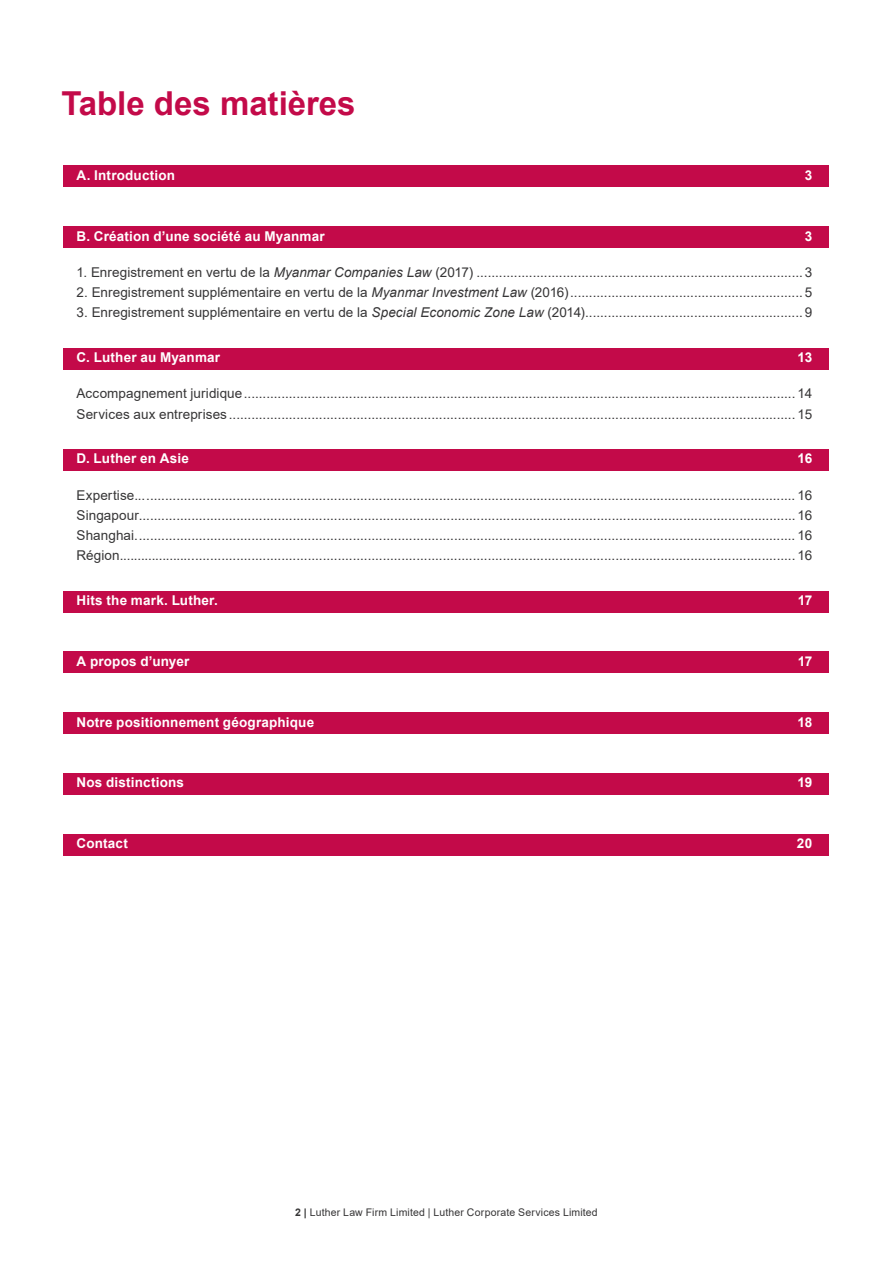
<style>
.page{position:relative;width:893px;height:1263px;background:#fff}
.page>*{position:absolute;margin:0;border:0;box-sizing:border-box;transform-origin:0 0}
.t1{font:700 33px "Arial";color:#c30a49}
.t2{font:13.5px "Arial";letter-spacing:.005em;color:#363536}
.t3{font:700 13.5px "Arial";letter-spacing:.015em;color:#fff}
.t4{font:10.5px "Arial";letter-spacing:.015em;color:#363536}
.s1{font-style:italic}
.s2{font-weight:700}
</style>
<div class="page">
<div style="left:64px;top:166px;width:765px;height:21px;background:#c30a49"></div>
<div style="left:64px;top:226px;width:765px;height:22px;background:#c30a49"></div>
<div style="left:64px;top:348px;width:765px;height:21px;background:#c30a49"></div>
<div style="left:64px;top:449px;width:765px;height:21px;background:#c30a49"></div>
<div style="left:64px;top:591px;width:765px;height:21px;background:#c30a49"></div>
<div style="left:64px;top:652px;width:765px;height:21px;background:#c30a49"></div>
<div style="left:64px;top:712px;width:765px;height:22px;background:#c30a49"></div>
<div style="left:64px;top:773px;width:765px;height:21px;background:#c30a49"></div>
<div style="left:64px;top:834px;width:765px;height:21px;background:#c30a49"></div>
<h1 class="t1" style="left:61px;top:81px;width:296px">Table des matières</h1>
<p class="t3" style="left:77px;top:165px;width:100px">A. Introduction</p>
<p class="t3" style="left:805px;top:165px;width:9px">3</p>
<p class="t3" style="left:77px;top:226px;width:250px">B. Création d’une société au Myanmar</p>
<p class="t3" style="left:805px;top:226px;width:9px">3</p>
<p class="t2" style="left:77px;top:263px;width:737px">1. Enregistrement en vertu de la <span class="s1">Myanmar Companies Law</span> (2017) .......................................................................................3</p>
<p class="t2" style="left:77px;top:283px;width:737px">2. Enregistrement supplémentaire en vertu de la <span class="s1">Myanmar Investment Law</span> (2016)..............................................................5</p>
<p class="t2" style="left:77px;top:303px;width:737px">3. Enregistrement supplémentaire en vertu de la <span class="s1">Special Economic Zone Law</span> (2014)..........................................................9</p>
<p class="t3" style="left:77px;top:348px;width:145px">C. Luther au Myanmar</p>
<p class="t3" style="left:798px;top:348px;width:16px">13</p>
<p class="t2" style="left:77px;top:384px;width:737px">Accompagnement juridique................................................................................................................................................... 14</p>
<p class="t2" style="left:77px;top:404px;width:737px">Services aux entreprises ....................................................................................................................................................... 15</p>
<p class="t3" style="left:77px;top:449px;width:114px">D. Luther en Asie</p>
<p class="t3" style="left:797px;top:449px;width:16px">16</p>
<p class="t2" style="left:77px;top:485px;width:737px">Expertise................................................................................................................................................................................ 16</p>
<p class="t2" style="left:77px;top:506px;width:737px">Singapour...............................................................................................................................................................................16</p>
<p class="t2" style="left:77px;top:526px;width:737px">Shanghai................................................................................................................................................................................ 16</p>
<p class="t2" style="left:77px;top:546px;width:737px">Région..................................................................................................................................................................................... 16</p>
<p class="t3" style="left:77px;top:591px;width:143px">Hits the mark. Luther.</p>
<p class="t3" style="left:798px;top:591px;width:16px">17</p>
<p class="t3" style="left:77px;top:651px;width:114px">A propos d’unyer</p>
<p class="t3" style="left:798px;top:651px;width:16px">17</p>
<p class="t3" style="left:77px;top:712px;width:239px">Notre positionnement géographique</p>
<p class="t3" style="left:797px;top:712px;width:16px">18</p>
<p class="t3" style="left:77px;top:773px;width:222px">Nos distinctions <sup>Nos</sup> <sup>Distinctions</sup></p>
<p class="t3" style="left:797px;top:773px;width:16px">19</p>
<p class="t3" style="left:77px;top:834px;width:53px">Contact</p>
<p class="t3" style="left:797px;top:834px;width:17px">20</p>
<p class="t4" style="left:295px;top:1205px;width:304px"><span class="s2">2 |</span> Luther Law Firm Limited | Luther Corporate Services Limited</p>
</div>
